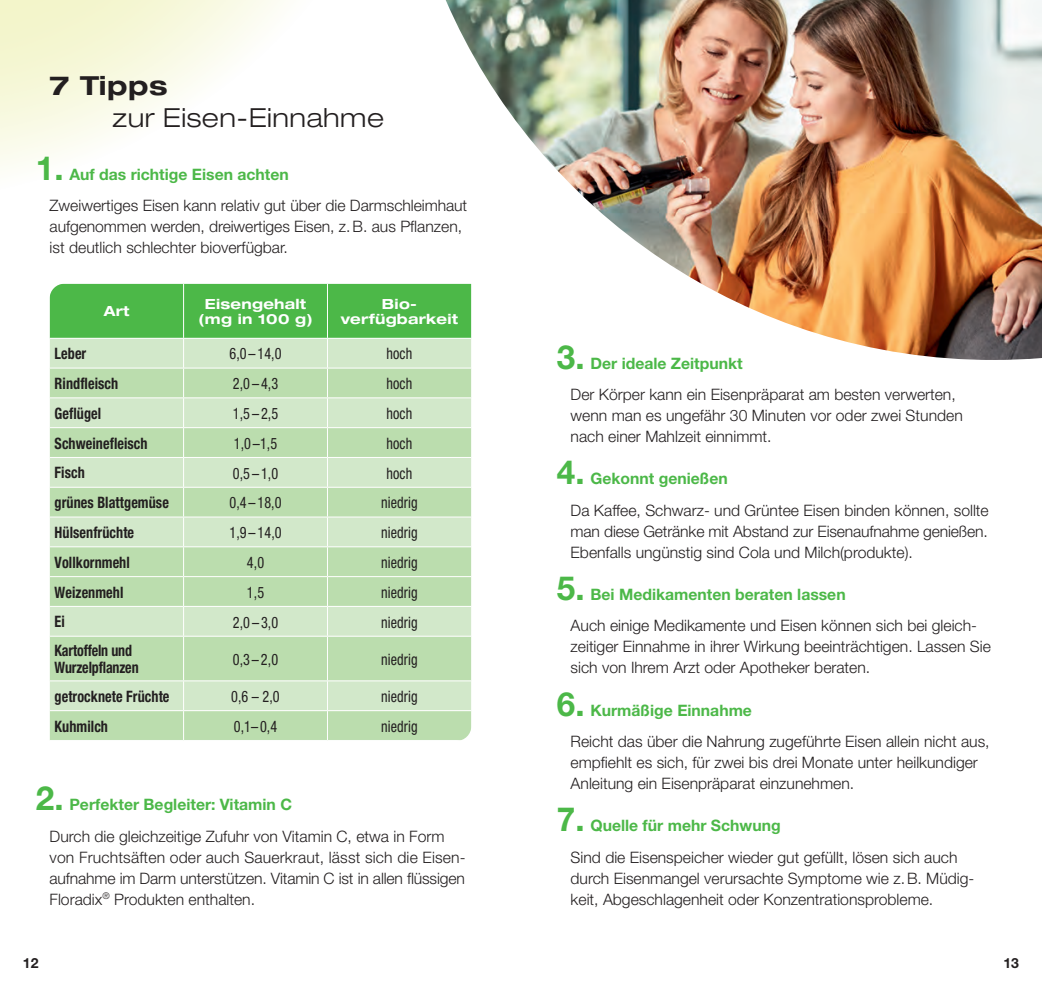
<style>
.page{position:relative;width:1042px;height:998px;background:#fff}
.page>*{position:absolute;margin:0;border:0;box-sizing:border-box;transform-origin:0 0}
.t1{font:700 33.25px "Helvetica Neue";color:#4cb848}
.t2{font:300 expanded 26.25px "Helvetica Neue";letter-spacing:.02em;color:#231f20}
.t3{font:700 expanded 26.25px "Helvetica Neue";letter-spacing:.02em;color:#231f20}
.t4{font:300 15.75px/21px "Helvetica Neue";color:#231f20}
.t5{font:condensed 15.75px "Helvetica Neue";letter-spacing:.005em;color:#231f20;scale:.9 1}
.t6{font:700 15.75px "Helvetica Neue";color:#4cb848}
.t7{font:700 condensed 15.75px "Helvetica Neue";letter-spacing:.005em;color:#231f20;scale:.9 1}
.t8{font:700 condensed 15.75px/17.5px "Helvetica Neue";letter-spacing:.005em;color:#231f20;scale:.89 1}
.t9{font:700 expanded 14px/15.8px "Helvetica Neue";letter-spacing:.02em;color:#fff;text-align:center}
.t10{font:700 14px "Helvetica Neue";color:#231f20}
</style>
<div class="page">
<svg style="left:0;top:0;width:282px;height:168px"></svg>
<img style="left:446px;top:0;width:596px;height:360px">
<div style="left:50px;top:636px;width:421px;height:44px;background:#bbddae"></div>
<hr style="left:183px;top:636px;width:1px;height:44px;background:#fff">
<hr style="left:327px;top:636px;width:1px;height:44px;background:#fff">
<svg style="left:50px;top:680px;width:421px;height:59px;background:#c8e3be"></svg>
<svg style="left:50px;top:283px;width:421px;height:352px;background:#b5dcac"></svg>
<hr style="left:184px;top:576px;width:143px;height:1px;background:#fff">
<hr style="left:327px;top:576px;width:144px;height:1px;background:#fff">
<hr style="left:50px;top:576px;width:134px;height:1px;background:#fff">
<h2 class="t3" style="left:50px;top:69px;width:119px">7 Tipps</h2>
<h2 class="t2" style="left:113px;top:102px;width:273px">zur Eisen-Einnahme</h2>
<h1 class="t1" style="left:36px;top:147px;width:29px">1.</h1>
<p class="t6" style="left:69px;top:164px;width:221px">Auf das richtige Eisen achten</p>
<p class="t4" style="left:50px;top:194px;width:419px">Zweiwertiges Eisen kann relativ gut über die Darmschleimhaut aufgenommen werden, dreiwertiges Eisen, z.B. aus Pflanzen, ist deutlich schlechter bioverfügbar.</p>
<p class="t9" style="left:104px;top:303px;width:27px">Art</p>
<p class="t9" style="left:198px;top:295px;width:116px">Eisengehalt (mg in 100 g)</p>
<p class="t9" style="left:341px;top:295px;width:119px">Bio&shy;verfügbarkeit</p>
<p class="t7" style="left:55px;top:344px;width:37px">Leber</p>
<p class="t5" style="left:229px;top:344px;width:59px">6,0 – 14,0</p>
<p class="t5" style="left:387px;top:344px;width:30px">hoch</p>
<p class="t7" style="left:55px;top:374px;width:72px">Rindfleisch</p>
<p class="t5" style="left:233px;top:374px;width:52px">2,0 – 4,3</p>
<p class="t5" style="left:387px;top:374px;width:30px">hoch</p>
<p class="t7" style="left:55px;top:403px;width:53px">Geflügel</p>
<p class="t5" style="left:233px;top:404px;width:52px">1,5 – 2,5</p>
<p class="t5" style="left:387px;top:404px;width:30px">hoch</p>
<p class="t7" style="left:55px;top:433px;width:105px">Schweinefleisch</p>
<p class="t5" style="left:234px;top:434px;width:50px">1,0 –1,5</p>
<p class="t5" style="left:387px;top:434px;width:30px">hoch</p>
<p class="t7" style="left:55px;top:463px;width:35px">Fisch</p>
<p class="t5" style="left:233px;top:463px;width:52px">0,5 – 1,0</p>
<p class="t5" style="left:387px;top:463px;width:30px">hoch</p>
<p class="t7" style="left:55px;top:493px;width:128px">grünes Blattgemüse</p>
<p class="t5" style="left:229px;top:493px;width:59px">0,4 – 18,0</p>
<p class="t5" style="left:381px;top:493px;width:42px">niedrig</p>
<p class="t7" style="left:55px;top:522px;width:90px">Hülsenfrüchte</p>
<p class="t5" style="left:229px;top:523px;width:59px">1,9 – 14,0</p>
<p class="t5" style="left:381px;top:523px;width:42px">niedrig</p>
<p class="t7" style="left:55px;top:552px;width:85px">Vollkornmehl</p>
<p class="t5" style="left:247px;top:553px;width:21px">4,0</p>
<p class="t5" style="left:381px;top:553px;width:42px">niedrig</p>
<p class="t7" style="left:55px;top:582px;width:78px">Weizenmehl</p>
<p class="t5" style="left:247px;top:583px;width:21px">1,5</p>
<p class="t5" style="left:381px;top:583px;width:42px">niedrig</p>
<p class="t7" style="left:55px;top:612px;width:13px">Ei</p>
<p class="t5" style="left:233px;top:612px;width:52px">2,0 – 3,0</p>
<p class="t5" style="left:381px;top:612px;width:42px">niedrig</p>
<p class="t8" style="left:55px;top:641px;width:96px">Kartoffeln und<br>Wurzelpflanzen</p>
<p class="t5" style="left:233px;top:649px;width:52px">0,3 – 2,0</p>
<p class="t5" style="left:381px;top:649px;width:42px">niedrig</p>
<p class="t7" style="left:55px;top:686px;width:129px">getrocknete Früchte</p>
<p class="t5" style="left:231px;top:687px;width:55px">0,6 – 2,0</p>
<p class="t5" style="left:381px;top:687px;width:42px">niedrig</p>
<p class="t7" style="left:55px;top:716px;width:61px">Kuhmilch</p>
<p class="t5" style="left:234px;top:716px;width:50px">0,1– 0,4</p>
<p class="t5" style="left:381px;top:716px;width:42px">niedrig</p>
<h1 class="t1" style="left:36px;top:777px;width:29px">2.</h1>
<p class="t6" style="left:69px;top:794px;width:224px">Perfekter Begleiter: Vitamin C</p>
<p class="t4" style="left:50px;top:824px;width:417px">Durch die gleichzeitige Zufuhr von Vitamin C, etwa in Form von Fruchtsäften oder auch Sauerkraut, lässt sich die Eisen&shy;aufnahme im Darm unterstützen. Vitamin C ist in allen flüssigen Floradix<sup>®</sup> Produkten enthalten.</p>
<h1 class="t1" style="left:557px;top:336px;width:29px">3.</h1>
<p class="t6" style="left:590px;top:353px;width:154px">Der ideale Zeitpunkt</p>
<p class="t4" style="left:570px;top:383px;width:394px">Der Körper kann ein Eisenpräparat am besten verwerten, wenn man es ungefähr 30 Minuten vor oder zwei Stunden nach einer Mahlzeit einnimmt.</p>
<p class="t6" style="left:590px;top:469px;width:139px">Gekonnt genießen</p>
<p class="t4" style="left:570px;top:499px;width:420px;text-align:justify">Da Kaffee, Schwarz- und Grüntee Eisen binden können, sollte man diese Getränke mit Abstand zur Eisenaufnahme genießen.<br>Ebenfalls ungünstig sind Cola und Milch(produkte).</p>
<p class="t6" style="left:590px;top:584px;width:257px">Bei Medikamenten beraten lassen</p>
<p class="t4" style="left:570px;top:614px;width:422px">Auch einige Medikamente und Eisen können sich bei gleich&shy;zeitiger Einnahme in ihrer Wirkung beeinträchtigen. Lassen Sie sich von Ihrem Arzt oder Apotheker beraten.</p>
<p class="t6" style="left:590px;top:700px;width:163px">Kurmäßige Einnahme</p>
<p class="t4" style="left:570px;top:730px;width:420px">Reicht das über die Nahrung zugeführte Eisen allein nicht aus, empfiehlt es sich, für zwei bis drei Monate unter heilkundiger<br>Anleitung ein Eisenpräparat einzunehmen.</p>
<p class="t6" style="left:590px;top:815px;width:192px">Quelle für mehr Schwung</p>
<p class="t4" style="left:570px;top:845px;width:405px">Sind die Eisenspeicher wieder gut gefüllt, lösen sich auch durch Eisenmangel verursachte Symptome wie z.B. Müdig&shy;keit, Abgeschlagenheit oder Konzentrationsprobleme.</p>
<h1 class="t1" style="left:557px;top:451px;width:29px">4.</h1>
<h1 class="t1" style="left:557px;top:567px;width:29px">5.</h1>
<h1 class="t1" style="left:557px;top:683px;width:29px">6.</h1>
<h1 class="t1" style="left:557px;top:798px;width:29px">7.</h1>
<p class="t10" style="left:23px;top:953px;width:17px">12</p>
<p class="t10" style="left:1003px;top:953px;width:17px">13</p>
</div>
